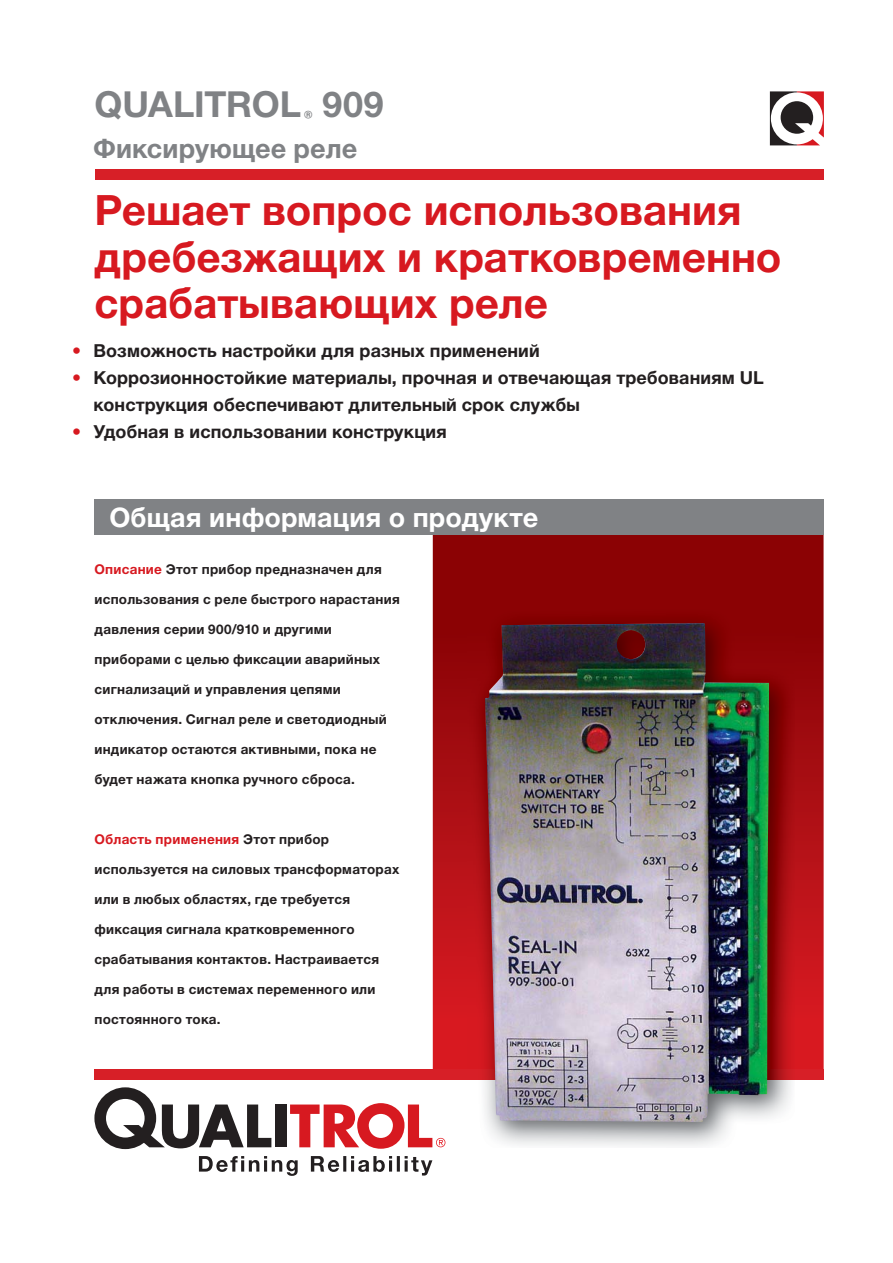
<style>
.page{position:relative;width:893px;height:1263px;background:#fff}
.page>*{position:absolute;margin:0;border:0;box-sizing:border-box;transform-origin:0 0}
.t1{font:700 42px/46.5px "Helvetica Neue LTCYR";color:#d71920}
.t2{font:700 36px "Helvetica Neue LTCYR";letter-spacing:-.005em;color:#808285}
.t3{font:700 27px "Helvetica Neue LTCYR";letter-spacing:.005em;color:#fff}
.t4{font:700 27px "Helvetica Neue LTCYR";letter-spacing:.005em;color:#808285}
.t5{font:700 18px/27px "Helvetica Neue LTCYR";letter-spacing:.005em;color:#231f20}
.t6{font:700 13.5px "Helvetica Neue LTCYR";letter-spacing:.02em;color:#231f20}
.t7{font:700 13.5px "Helvetica Neue LTCYR";letter-spacing:.02em;color:#d71920}
.s1{color:#d71920}
.s2{color:#231f20}
</style>
<div class="page">
<svg style="left:433px;top:534px;width:391px;height:535px;background:#9f0a0d"></svg>
<div style="left:95px;top:499px;width:729px;height:35px;background:#808285"></div>
<div style="left:94px;top:170px;width:729px;height:10px;background:#d71f27"></div>
<div style="left:95px;top:1069px;width:729px;height:11px;background:#d71f27"></div>
<div style="left:275px;top:1104px;width:11px;height:43px;background:#231f20"></div>
<svg style="left:290px;top:1103px;width:155px;height:46px"></svg>
<svg style="left:199px;top:1156px;width:233px;height:20px"></svg>
<svg style="left:94px;top:1087px;width:177px;height:62px"></svg>
<svg style="left:770px;top:91px;width:54px;height:54px"></svg>
<img style="left:467px;top:605px;width:328px;height:541px">
<img style="left:485px;top:623px;width:284px;height:499px">
<h2 class="t2" style="left:95px;top:84px;width:291px">QUALITROL<sub>®</sub> 909</h2>
<h3 class="t4" style="left:93px;top:132px;width:266px">Фиксирующее реле</h3>
<h1 class="t1" style="left:94px;top:187px;width:689px">Решает вопрос использования дребезжащих и кратковременно срабатывающих реле</h1>
<h3 class="t5" style="left:72px;top:337px;width:469px"><span class="s1">•</span> Возможность настройки для разных применений</h3>
<h3 class="t5" style="left:94px;top:364px;width:672px;text-indent:-22px"><span class="s1">•</span> Коррозионностойкие материалы, прочная и отвечающая требованиям UL конструкция обеспечивают длительный срок службы</h3>
<h3 class="t5" style="left:72px;top:418px;width:376px"><span class="s1">•</span> Удобная в использовании конструкция</h3>
<h3 class="t3" style="left:110px;top:502px;width:430px">Общая информация о продукте</h3>
<p class="t6" style="left:94px;top:561px;width:289px"><span class="s1">Описание</span> Этот прибор предназначен для</p>
<p class="t6" style="left:94px;top:591px;width:307px">использования с реле быстрого нарастания</p>
<p class="t6" style="left:94px;top:621px;width:239px">давления серии 900/910 и другими</p>
<p class="t6" style="left:94px;top:651px;width:287px">приборами с целью фиксации аварийных</p>
<p class="t6" style="left:94px;top:681px;width:248px">сигнализаций и управления цепями</p>
<p class="t6" style="left:94px;top:711px;width:294px">отключения. Сигнал реле и светодиодный</p>
<p class="t6" style="left:94px;top:741px;width:283px">индикатор остаются активными, пока не</p>
<p class="t6" style="left:94px;top:771px;width:262px">будет нажата кнопка ручного сброса.</p>
<p class="t7" style="left:94px;top:831px;width:236px">Область применения <span class="s2">Этот прибор</span></p>
<p class="t6" style="left:94px;top:861px;width:306px">используется на силовых трансформаторах</p>
<p class="t6" style="left:94px;top:891px;width:257px">или в любых областях, где требуется</p>
<p class="t6" style="left:94px;top:921px;width:262px">фиксация сигнала кратковременного</p>
<p class="t6" style="left:94px;top:951px;width:286px">срабатывания контактов. Настраивается</p>
<p class="t6" style="left:94px;top:981px;width:282px">для работы в системах переменного или</p>
<p class="t6" style="left:94px;top:1011px;width:128px">постоянного тока.</p>
</div>
